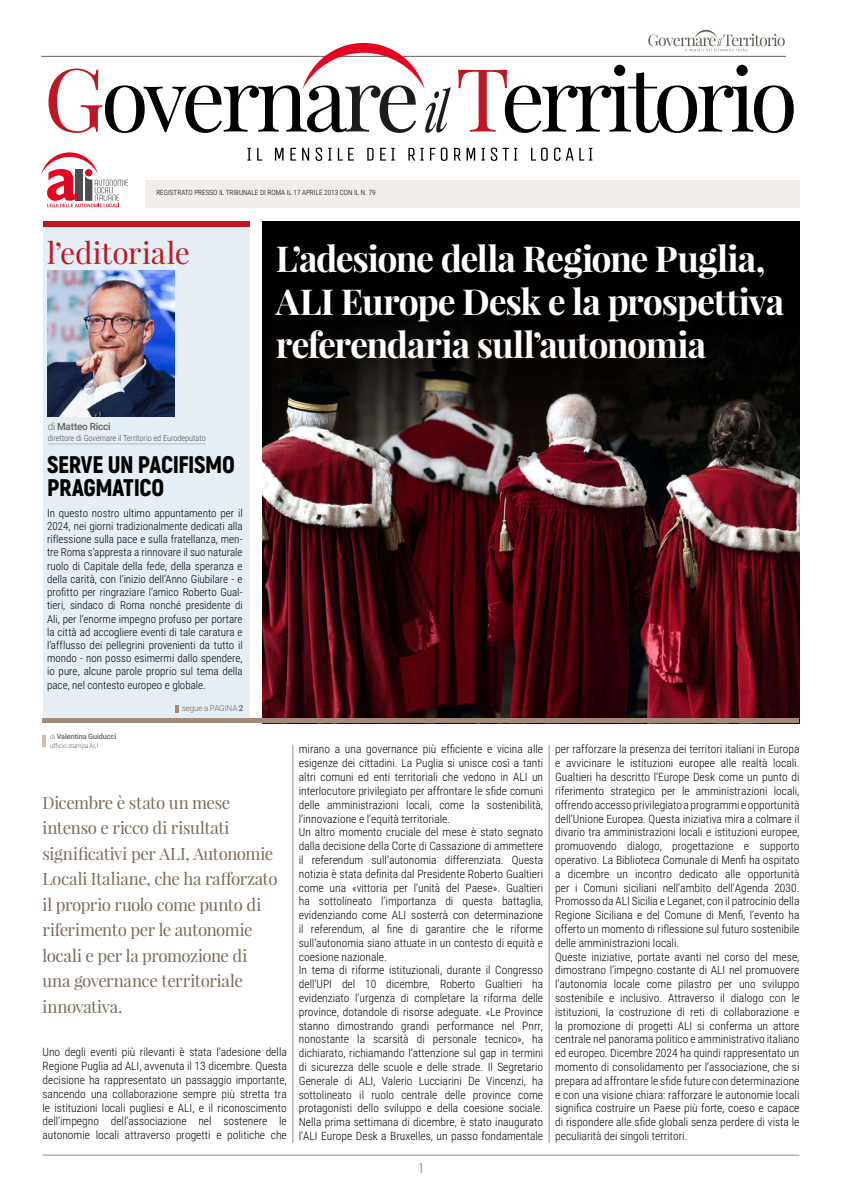
<style>
.page{position:relative;width:842px;height:1191px;background:#fff}
.page>*{position:absolute;margin:0;border:0;box-sizing:border-box;transform-origin:0 0}
.t1{font:700 35.7px/43px "Playfair Display";letter-spacing:-.035em;color:#fff}
.t2{font:30px "Playfair Display";color:#bf1721}
.t3{font:900 24px/23px "Akrobat";letter-spacing:-.015em;color:#000}
.t4{font:17px/25.5px "Playfair Display";letter-spacing:-.02em;color:#7a6b59}
.t5{font:14px "Barlow Condensed";color:#a48a7a}
.t6{font:300 11.5px/13.8px "Roboto Condensed";color:#000}
.t7{font:300 11px/13.2px "Roboto Condensed";color:#000;text-align:justify}
.t8{font:500 10px "Roboto";letter-spacing:-.02em;color:#666158}
.t9{font:300 8.4px "Roboto Condensed";letter-spacing:-.01em;color:#504f4f}
.t10{font:300 8.1px "Roboto";letter-spacing:-.02em;color:#666158}
.t11{font:500 7.3px "Roboto";letter-spacing:-.01em;color:#666158}
.t12{font:300 7.2px "Roboto Condensed";color:#000}
.t13{font:300 6.5px "Roboto";letter-spacing:-.015em;color:#666158;scale:.96 1}
.s1{font-weight:300}
.s2{font-weight:500}
.s3{font-weight:300;font-size:6.5px}
</style>
<div class="page">
<div style="left:43px;top:225px;width:206px;height:496px;background:#e6eef5"></div>
<div style="left:43px;top:221px;width:206px;height:6px;background:#bf1721"></div>
<img style="left:263px;top:221px;width:537px;height:502px">
<svg style="left:648px;top:30px;width:137px;height:21px"></svg>
<hr style="left:41px;top:56px;width:745px;height:1px;background:#666158">
<hr style="left:293px;top:745px;width:1px;height:397px;background:#a48a7a">
<hr style="left:549px;top:745px;width:1px;height:397px;background:#a48a7a">
<div style="left:145px;top:180px;width:654px;height:27px;background:#f1edeb"></div>
<svg style="left:41px;top:152px;width:87px;height:55px"></svg>
<svg style="left:458px;top:65px;width:336px;height:68px"></svg>
<svg style="left:247px;top:148px;width:4px;height:13px"></svg>
<svg style="left:257px;top:148px;width:5px;height:13px"></svg>
<svg style="left:275px;top:148px;width:9px;height:13px"></svg>
<svg style="left:290px;top:148px;width:6px;height:13px"></svg>
<svg style="left:302px;top:148px;width:7px;height:13px"></svg>
<svg style="left:316px;top:147px;width:6px;height:14px"></svg>
<svg style="left:328px;top:148px;width:4px;height:13px"></svg>
<svg style="left:338px;top:148px;width:16px;height:13px"></svg>
<svg style="left:367px;top:148px;width:7px;height:13px"></svg>
<svg style="left:380px;top:148px;width:15px;height:13px"></svg>
<svg style="left:408px;top:148px;width:16px;height:13px"></svg>
<svg style="left:430px;top:148px;width:5px;height:13px"></svg>
<svg style="left:441px;top:147px;width:6px;height:14px"></svg>
<svg style="left:454px;top:148px;width:7px;height:13px"></svg>
<svg style="left:467px;top:148px;width:8px;height:13px"></svg>
<svg style="left:481px;top:148px;width:4px;height:13px"></svg>
<svg style="left:491px;top:147px;width:26px;height:14px"></svg>
<svg style="left:531px;top:147px;width:17px;height:14px"></svg>
<svg style="left:554px;top:147px;width:6px;height:14px"></svg>
<svg style="left:566px;top:148px;width:26px;height:13px"></svg>
<svg style="left:49px;top:43px;width:402px;height:90px"></svg>
<hr style="left:48px;top:444px;width:158px;height:1px;background:#b9bcb5">
<hr style="left:43px;top:1154px;width:756px;height:1px;background:#a48a7a">
<img style="left:47px;top:271px;width:127px;height:146px">
<svg style="left:175px;top:705px;width:4px;height:7px"></svg>
<svg style="left:43px;top:735px;width:3px;height:11px"></svg>
<hr style="left:43px;top:719px;width:756px;height:4px;background:#a48a7a">
<p class="t12" style="left:156px;top:188px;width:221px">REGISTRATO PRESSO IL TRIBUNALE DI ROMA IL 17 APRILE 2013 CON IL N. 79</p>
<h2 class="t2" style="left:47px;top:233px;width:144px">l’editoriale</h2>
<p class="t8" style="left:48px;top:420px;width:65px"><span class="s1">di</span> Matteo Ricci</p>
<p class="t9" style="left:48px;top:432px;width:160px">direttore di Governare il Territorio ed Eurodeputato</p>
<h3 class="t3" style="left:47px;top:452px;width:189px">SERVE UN PACIFISMO<br>PRAGMATICO</h3>
<p class="t7" style="left:47px;top:506px;width:197px">In questo nostro ultimo appuntamento per il 2024, nei giorni tradizionalmente dedicati alla riflessione sulla pace e sulla fratellanza, men&shy;tre Roma s’appresta a rinnovare il suo naturale ruolo di Capitale della fede, della speranza e della carità, con l’inizio dell’Anno Giubilare - e profitto per ringraziare l’amico Roberto Gual&shy;tieri, sindaco di Roma nonché presidente di Ali, per l’enorme impegno profuso per portare la città ad accogliere eventi di tale caratura e l’afflusso dei pellegrini provenienti da tutto il mondo - non posso esimermi dallo spendere, io pure, alcune parole proprio sul tema della pace, nel contesto europeo e globale.</p>
<p class="t10" style="left:182px;top:702px;width:63px">segue a PAGINA <span class="s2">2</span></p>
<h1 class="t1" style="left:276px;top:237px;width:510px">L’adesione della Regione Puglia,<br>ALI Europe Desk e la prospettiva referendaria sull’autonomia</h1>
<p class="t11" style="left:50px;top:731px;width:68px"><span class="s3">di</span> Valentina Guiducci</p>
<p class="t13" style="left:50px;top:741px;width:52px">ufficio stampa ALI</p>
<p class="t4" style="left:43px;top:789px;width:237px">Dicembre è stato un mese intenso e ricco di risultati significativi per ALI, Autonomie<br>Locali Italiane, che ha rafforzato il proprio ruolo come punto di riferimento per le autonomie locali e per la promozione di una governance territoriale innovativa.</p>
<p class="t6" style="left:43px;top:1045px;width:246px;text-align:justify">Uno degli eventi più rilevanti è stata l’adesione della Regione Puglia ad ALI, avvenuta il 13 dicembre. Questa decisione ha rappresentato un passaggio importante, sancendo una collaborazione sempre più stretta tra le istituzioni locali pugliesi e ALI, e il riconoscimento dell’impegno dell’associazione nel sostenere le autonomie locali attraverso progetti e politiche che</p>
<p class="t6" style="left:299px;top:742px;width:246px">mirano a una governance più efficiente e vicina alle esigenze dei cittadini. La Puglia si unisce così a tanti altri comuni ed enti territoriali che vedono in ALI un interlocutore privilegiato per affrontare le sfide comuni delle amministrazioni locali, come la sostenibilità, l’innovazione e l’equità territoriale.<br>Un altro momento cruciale del mese è stato segnato dalla decisione della Corte di Cassazione di ammettere il referendum sull’autonomia differenziata. Questa notizia è stata definita dal Presidente Roberto Gualtieri come una «vittoria per l’unità del Paese». Gualtieri ha sottolineato l’importanza di questa battaglia, evidenziando come ALI sosterrà con determinazione il referendum, al fine di garantire che le riforme sull’autonomia siano attuate in un contesto di equità e coesione nazionale.<br>In tema di riforme istituzionali, durante il Congresso dell’UPI del 10 dicembre, Roberto Gualtieri ha evidenziato l’urgenza di completare la riforma delle province, dotandole di risorse adeguate. «Le Province stanno dimostrando grandi performance nel Pnrr, nonostante la scarsità di personale tecnico», ha dichiarato, richiamando l’attenzione sul gap in termini di sicurezza delle scuole e delle strade. Il Segretario Generale di ALI, Valerio Lucciarini De Vincenzi, ha sottolineato il ruolo centrale delle province come protagonisti dello sviluppo e della coesione sociale.<br>Nella prima settimana di dicembre, è stato inaugurato l’ALI Europe Desk a Bruxelles, un passo fondamentale</p>
<p class="t6" style="left:555px;top:742px;width:246px">per rafforzare la presenza dei territori italiani in Europa e avvicinare le istituzioni europee alle realtà locali.<br>Gualtieri ha descritto l’Europe Desk come un punto di riferimento strategico per le amministrazioni locali, offrendo accesso privilegiato a programmi e opportunità dell’Unione Europea. Questa iniziativa mira a colmare il divario tra amministrazioni locali e istituzioni europee, promuovendo dialogo, progettazione e supporto operativo. La Biblioteca Comunale di Menfi ha ospitato a dicembre un incontro dedicato alle opportunità per i Comuni siciliani nell’ambito dell’Agenda 2030.<br>Promosso da ALI Sicilia e Leganet, con il patrocinio della Regione Siciliana e del Comune di Menfi, l’evento ha offerto un momento di riflessione sul futuro sostenibile delle amministrazioni locali.<br>Queste iniziative, portate avanti nel corso del mese, dimostrano l’impegno costante di ALI nel promuovere l’autonomia locale come pilastro per uno sviluppo sostenibile e inclusivo. Attraverso il dialogo con le istituzioni, la costruzione di reti di collaborazione e la promozione di progetti ALI si conferma un attore centrale nel panorama politico e amministrativo italiano ed europeo. Dicembre 2024 ha quindi rappresentato un momento di consolidamento per l’associazione, che si prepara ad affrontare le sfide future con determinazione e con una visione chiara: rafforzare le autonomie locali significa costruire un Paese più forte, coeso e capace di rispondere alle sfide globali senza perdere di vista le peculiarità dei singoli territori.</p>
<p class="t5" style="left:419px;top:1158px;width:5px">1</p>
</div>
